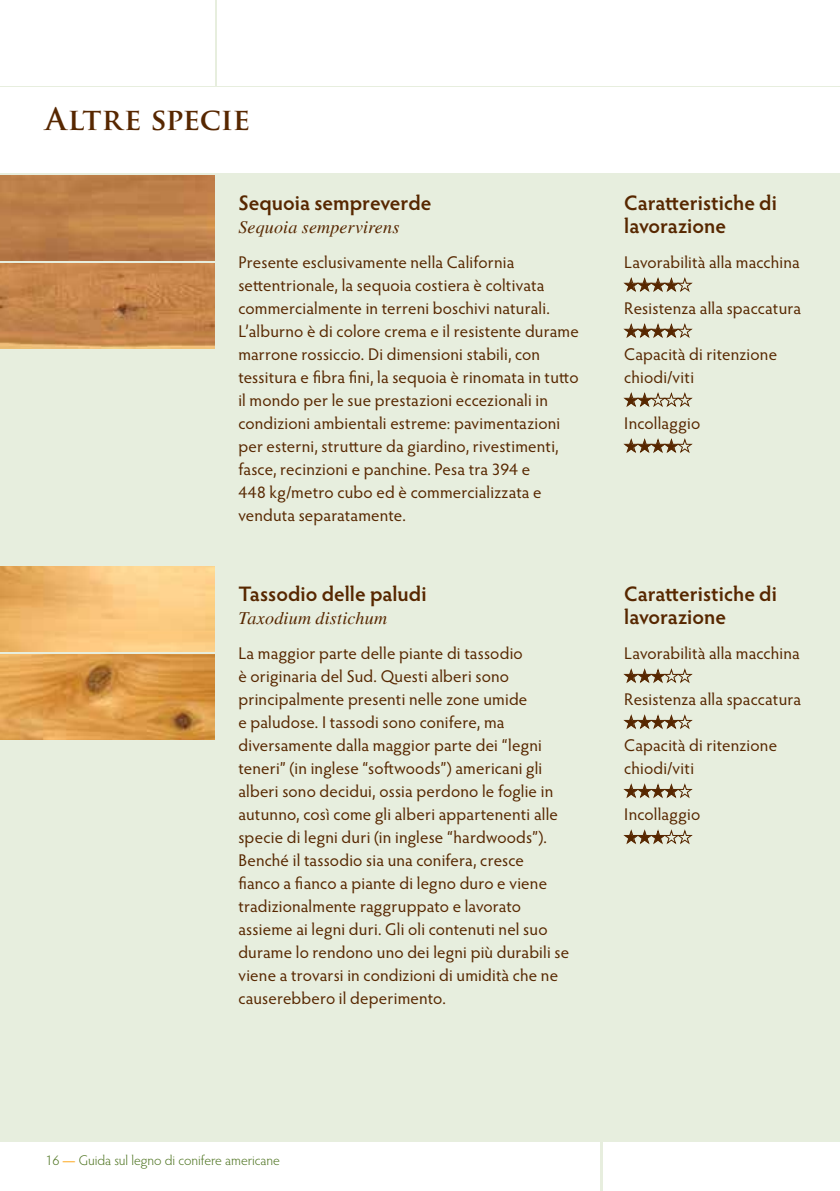
<style>
.page{position:relative;width:840px;height:1191px;background:#fff}
.page>*{position:absolute;margin:0;border:0;box-sizing:border-box;transform-origin:0 0}
.t1{font:700 30px "Trajan Pro";letter-spacing:-.005em;color:#572700}
.t2{font:600 21px/23px "Hypatia Sans Pro";color:#572700}
.t3{font:italic 18px "Times";letter-spacing:.01em;color:#572700}
.t4{font:17px/23px "Hypatia Sans Pro";letter-spacing:.01em;color:#572700}
.t5{font:17px "Zapf Dingbats ITC";color:#572700}
.t6{font:300 14px "Hypatia Sans Pro";color:#4b711d}
.s1{font-weight:600;color:#fdbe56}
</style>
<div class="page">
<div style="left:0;top:0;width:839px;height:1191px;background:#e7eede"></div>
<div style="left:602px;top:1142px;width:237px;height:49px;background:#fff"></div>
<div style="left:0;top:1142px;width:600px;height:49px;background:#fff"></div>
<div style="left:0;top:88px;width:839px;height:85px;background:#fff"></div>
<div style="left:0;top:0;width:214px;height:85px;background:#fff"></div>
<div style="left:217px;top:0;width:622px;height:85px;background:#fff"></div>
<img style="left:0;top:264px;width:214px;height:85px">
<img style="left:0;top:654px;width:214px;height:85px">
<img style="left:0;top:566px;width:214px;height:86px">
<img style="left:0;top:176px;width:214px;height:85px">
<svg style="left:623px;top:277px;width:69px;height:15px"></svg>
<svg style="left:623px;top:323px;width:69px;height:15px"></svg>
<svg style="left:623px;top:438px;width:69px;height:15px"></svg>
<svg style="left:623px;top:668px;width:69px;height:15px"></svg>
<svg style="left:623px;top:714px;width:69px;height:15px"></svg>
<svg style="left:623px;top:783px;width:69px;height:15px"></svg>
<svg style="left:623px;top:829px;width:69px;height:15px"></svg>
<svg style="left:623px;top:392px;width:69px;height:15px"></svg>
<h1 class="t1" style="left:45px;top:100px;width:206px">Altre specie</h1>
<h1 class="t1" style="left:45px;top:100px;width:333px">Tsuga Occidentale</h1>
<p class="t2" style="left:238px;top:190px;width:194px">Sequoia sempreverde</p>
<p class="t3" style="left:238px;top:217px;width:162px">Sequoia sempervirens</p>
<p class="t4" style="left:238px;top:250px;width:342px">Presente esclusivamente nella California settentrionale, la sequoia costiera è coltivata commercialmente in terreni boschivi naturali.<br>L’alburno è di colore crema e il resistente durame marrone rossiccio. Di dimensioni stabili, con tessitura e fibra fini, la sequoia è rinomata in tutto il mondo per le sue prestazioni eccezionali in condizioni ambientali estreme: pavimentazioni per esterni, strutture da giardino, rivestimenti, fasce, recinzioni e panchine. Pesa tra 394 e<br>448 kg/metro cubo ed è commercializzata e venduta separatamente.</p>
<p class="t2" style="left:238px;top:581px;width:190px">Tassodio delle paludi</p>
<p class="t3" style="left:238px;top:608px;width:150px">Taxodium distichum</p>
<p class="t4" style="left:238px;top:641px;width:332px">La maggior parte delle piante di tassodio<br>è originaria del Sud. Questi alberi sono principalmente presenti nelle zone umide<br>e paludose. I tassodi sono conifere, ma diversamente dalla maggior parte dei “legni teneri” (in inglese “softwoods”) americani gli alberi sono decidui, ossia perdono le foglie in autunno, così come gli alberi appartenenti alle specie di legni duri (in inglese “hardwoods”).<br>Benché il tassodio sia una conifera, cresce fianco a fianco a piante di legno duro e viene tradizionalmente raggruppato e lavorato assieme ai legni duri. Gli oli contenuti nel suo durame lo rendono uno dei legni più durabili se viene a trovarsi in condizioni di umidità che ne causerebbero il deperimento.</p>
<p class="t2" style="left:624px;top:190px;width:154px">Caratteristiche di lavorazione</p>
<p class="t4" style="left:624px;top:250px;width:177px">Lavorabilità alla macchina</p>
<p class="t5" style="left:624px;top:277px;width:56px">★★★★</p>
<p class="t4" style="left:624px;top:296px;width:178px">Resistenza alla spaccatura</p>
<p class="t5" style="left:624px;top:323px;width:56px">★★★★</p>
<p class="t4" style="left:624px;top:342px;width:154px">Capacità di ritenzione chiodi/viti</p>
<p class="t4" style="left:624px;top:411px;width:77px">Incollaggio</p>
<p class="t5" style="left:624px;top:438px;width:56px">★★★★</p>
<p class="t2" style="left:624px;top:581px;width:154px">Caratteristiche di lavorazione</p>
<p class="t4" style="left:624px;top:641px;width:177px">Lavorabilità alla macchina</p>
<p class="t5" style="left:624px;top:668px;width:42px">★★★</p>
<p class="t4" style="left:624px;top:687px;width:178px">Resistenza alla spaccatura</p>
<p class="t5" style="left:624px;top:714px;width:56px">★★★★</p>
<p class="t4" style="left:624px;top:733px;width:154px">Capacità di ritenzione chiodi/viti</p>
<p class="t5" style="left:624px;top:783px;width:56px">★★★★</p>
<p class="t4" style="left:624px;top:802px;width:77px">Incollaggio</p>
<p class="t5" style="left:624px;top:829px;width:42px">★★★</p>
<p class="t6" style="left:45px;top:1151px;width:236px">16 <span class="s1">—</span> Guida sul legno di conifere americane</p>
</div>
